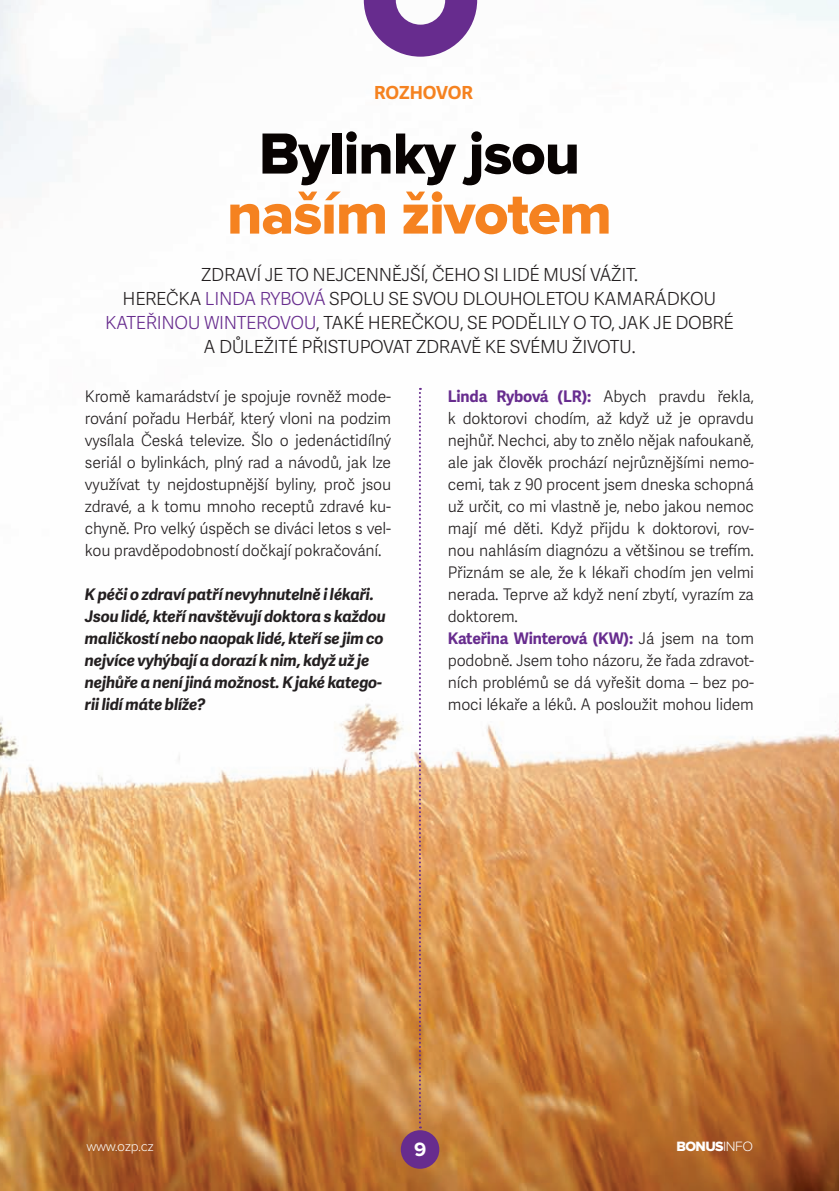
<style>
.page{position:relative;width:839px;height:1191px;background:#fff}
.page>*{position:absolute;margin:0;border:0;box-sizing:border-box;transform-origin:0 0}
.t1{font:60px/60px "Proxima Nova Extrabld";letter-spacing:-.02em;color:#f58220;text-align:center}
.t2{font:700 20px "Proxima Nova";color:#fff}
.t3{font:300 18px/24px "Adelle Sans";letter-spacing:-.02em;color:#231f20}
.t4{font:700 18px "Adelle Sans";color:#f58220}
.t5{font:300 16px/22px "Adelle Sans";letter-spacing:-.01em;color:#231f20;text-align:justify}
.t6{font:italic 700 16px/22px "Adelle Sans";letter-spacing:-.01em;color:#231f20}
.t7{font:300 14px "Proxima Nova";letter-spacing:-.03em;color:#fff}
.t8{font:14px "Proxima Nova Extrabld";letter-spacing:-.04em;color:#fff}
.s1{color:#080302}
.s2{color:#672c8e}
.s3{font-weight:700;color:#672c8e}
.s4{font-family:"Proxima Nova";font-weight:300}
</style>
<div class="page">
<img style="left:0;top:0;width:839px;height:1190px">
<svg style="left:419px;top:388px;width:2px;height:740px"></svg>
<div style="left:401px;top:1130px;width:38px;height:38px;background:#672c8e;border-radius:50%"></div>
<svg style="left:364px;top:0;width:113px;height:57px"></svg>
<p class="t4" style="left:374px;top:79px;width:96px">rozhovor</p>
<p class="t1" style="left:227px;top:125px;width:387px"><span class="s1">Bylinky jsou </span>naším životem</p>
<p class="t3" style="left:201px;top:262px;width:438px">Zdraví j e to n ejcenn ější, čeho si lidé musí vážit.</p>
<p class="t3" style="left:105px;top:286px;width:613px;text-indent:100px"><span class="s2">Lin da Rybová</span> spolu se svou dlouholetou kamarádkou<br><span class="s2">Kateřin ou Winterovou</span>, také h erečkou, se podělily o to, jak</p>
<p class="t3" style="left:123px;top:286px;width:56px">h erečka</p>
<p class="t3" style="left:653px;top:310px;width:82px">j e dobré</p>
<p class="t3" style="left:203px;top:334px;width:434px">a důležité přistupovat zdravě ke svému životu.</p>
<p class="t5" style="left:85px;top:385px;width:308px">Kromě kamarádství je spojuje rovněž mode&shy;rování pořadu Herbář, který vloni na podzim vysílala Česká televize. Šlo o jedenáctidílný seriál o bylinkách, plný rad a návodů, jak lze využívat ty nejdostupnější byliny, proč jsou zdravé, a k tomu mnoho receptů zdravé ku&shy;chyně. Pro velký úspěch se diváci letos s vel&shy;kou pravděpodobností dočkají pokračování.</p>
<p class="t6" style="left:85px;top:583px;width:302px">K péči o zdraví patří nevyhnutelně i lékaři.<br>Jsou lidé, kteří navštěvují doktora s každou maličkostí nebo naopak lidé, kteří se jim co nejvíce vyhýbají a dorazí k nim, když už je nejhůře a není jiná možnost. K jaké katego&shy;rii lidí máte blíže?</p>
<p class="t5" style="left:448px;top:385px;width:308px;text-align:left"><span class="s3">Linda Rybová (LR):</span> Abych pravdu řekla, k doktorovi chodím, až když už je opravdu nejhůř. Nechci, aby to znělo nějak nafoukaně, ale jak člověk prochází nejrůznějšími nemo&shy;cemi, tak z 90 procent jsem dneska schopná už určit, co mi vlastně je, nebo jakou nemoc mají mé děti. Když přijdu k doktorovi, rov&shy;nou nahlásím diagnózu a většinou se trefím.<br>Přiznám se ale, že k lékaři chodím jen velmi nerada. Teprve až když není zbytí, vyrazím za doktorem.<br><span class="s3">Kateřina Winterová (KW):</span> Já jsem na tom podobně. Jsem toho názoru, že řada zdravot&shy;ních problémů se dá vyřešit doma – bez po&shy;moci lékaře a léků. A posloužit mohou lidem</p>
<p class="t7" style="left:86px;top:1140px;width:69px">www.ozp.cz</p>
<p class="t8" style="left:676px;top:1138px;width:78px">bonus<span class="s4">info</span></p>
<p class="t2" style="left:414px;top:1140px;width:14px">9</p>
</div>
